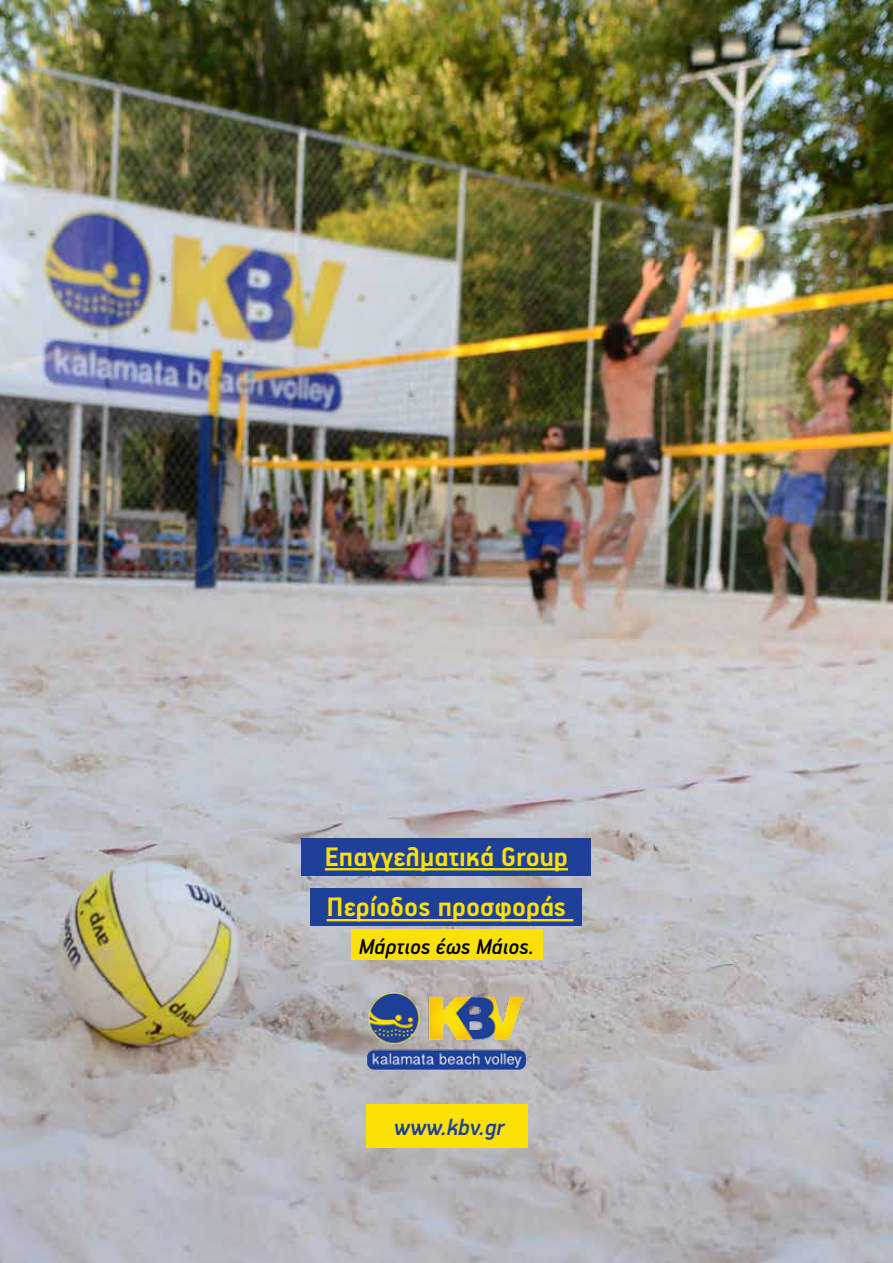
<style>
.page{position:relative;width:893px;height:1263px;background:#fff}
.page>*{position:absolute;margin:0;border:0;box-sizing:border-box;transform-origin:0 0}
.t1{font:700 30px/51px "PF Handbook Pro";color:#fbe105}
.t2{font:italic 500 25.5px "PF Handbook Pro";color:#1f4098}
.t3{font:italic 500 24px "PF Handbook Pro";color:#000}
</style>
<div class="page">
<img style="left:0;top:0;width:893px;height:1263px">
<div style="left:366px;top:1104px;width:161px;height:43px;background:#fbe105"></div>
<div style="left:311px;top:888px;width:271px;height:38px;background:#1f4098"></div>
<div style="left:351px;top:930px;width:191px;height:30px;background:#fbe105"></div>
<div style="left:302px;top:838px;width:289px;height:38px;background:#1f4098"></div>
<hr style="left:325px;top:868px;width:243px;height:2px;background:#fbe105">
<hr style="left:327px;top:919px;width:246px;height:2px;background:#fbe105">
<img style="left:341px;top:984px;width:211px;height:96px">
<p class="t1" style="left:325px;top:830px;width:245px">Eπαγγελματικά Group<br>Περίοδος προσφοράς</p>
<p class="t3" style="left:359px;top:932px;width:177px">Μάρτιος έως Μάιος.</p>
<p class="t2" style="left:394px;top:1112px;width:112px">www.kbv.gr</p>
</div>
